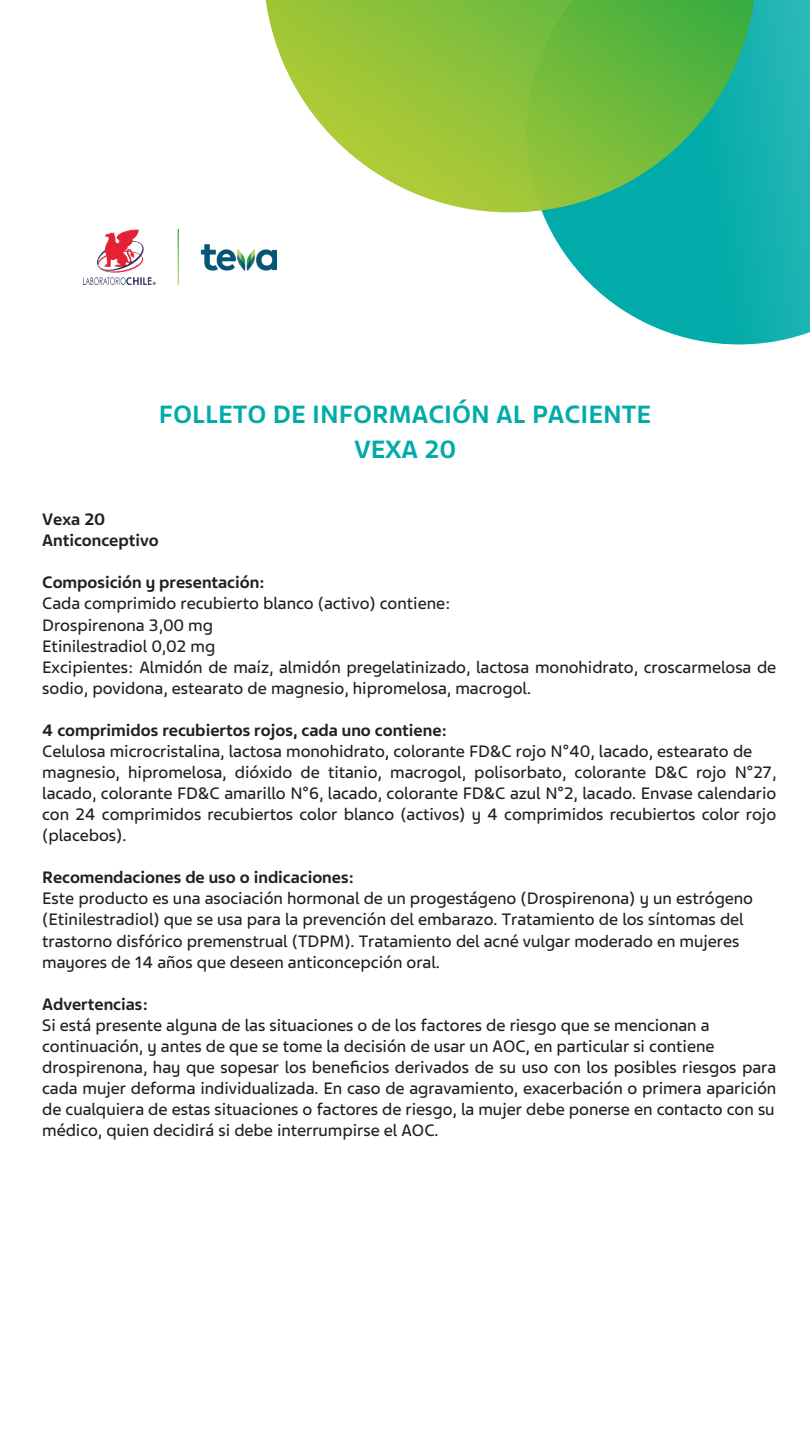
<style>
.page{position:relative;width:810px;height:1440px;background:#fff}
.page>*{position:absolute;margin:0;border:0;box-sizing:border-box;transform-origin:0 0}
.t1{font:700 26.47px/34.9px "Teva Sans";color:#00aba9;text-align:center}
.t2{font:17.55px/21.1px "Teva Sans";color:#231f20}
.t3{font:700 17.55px/21.1px "Teva Sans";color:#231f20}
</style>
<div class="page">
<img style="left:85px;top:229px;width:191px;height:55px">
<svg style="left:498px;top:0;width:312px;height:345px"></svg>
<svg style="left:265px;top:0;width:491px;height:212px;background:#83c460"></svg>
<h1 class="t1" style="left:159px;top:398px;width:494px">FOLLETO DE INFORMACIÓN AL PACIENTE<br>VEXA 20</h1>
<p class="t3" style="left:42px;top:509px;width:118px">Vexa 20<br>Anticonceptivo</p>
<p class="t3" style="left:42px;top:572px;width:224px">Composición y presentación:</p>
<p class="t2" style="left:42px;top:593px;width:736px">Cada comprimido recubierto blanco (activo) contiene:<br>Drospirenona 3,00 mg<br>Etinilestradiol 0,02 mg<br>Excipientes: Almidón de maíz, almidón pregelatinizado, lactosa monohidrato, croscarmelosa de sodio, povidona, estearato de magnesio, hipromelosa, macrogol.</p>
<p class="t3" style="left:42px;top:720px;width:407px">4 comprimidos recubiertos rojos, cada uno contiene:</p>
<p class="t2" style="left:42px;top:741px;width:736px">Celulosa microcristalina, lactosa monohidrato, colorante FD&amp;C rojo N°40, lacado, estearato de magnesio, hipromelosa, dióxido de titanio, macrogol, polisorbato, colorante D&amp;C rojo N°27, lacado, colorante FD&amp;C amarillo N°6, lacado, colorante FD&amp;C azul N°2, lacado. Envase calendario con 24 comprimidos recubiertos color blanco (activos) y 4 comprimidos recubiertos color rojo (placebos).</p>
<p class="t3" style="left:42px;top:867px;width:314px">Recomendaciones de uso o indicaciones:</p>
<p class="t2" style="left:42px;top:888px;width:712px">Este producto es una asociación hormonal de un progestágeno (Drospirenona) y un estrógeno (Etinilestradiol) que se usa para la prevención del embarazo. Tratamiento de los síntomas del trastorno disfórico premenstrual (TDPM). Tratamiento del acné vulgar moderado en mujeres mayores de 14 años que deseen anticoncepción oral.</p>
<p class="t3" style="left:42px;top:994px;width:107px">Advertencias:</p>
<p class="t2" style="left:42px;top:1015px;width:736px">Si está presente alguna de las situaciones o de los factores de riesgo que se mencionan a continuación, y antes de que se tome la decisión de usar un AOC, en particular si contiene drospirenona, hay que sopesar los beneficios derivados de su uso con los posibles riesgos para cada mujer deforma individualizada. En caso de agravamiento, exacerbación o primera aparición de cualquiera de estas situaciones o factores de riesgo, la mujer debe ponerse en contacto con su médico, quien decidirá si debe interrumpirse el AOC.</p>
</div>
